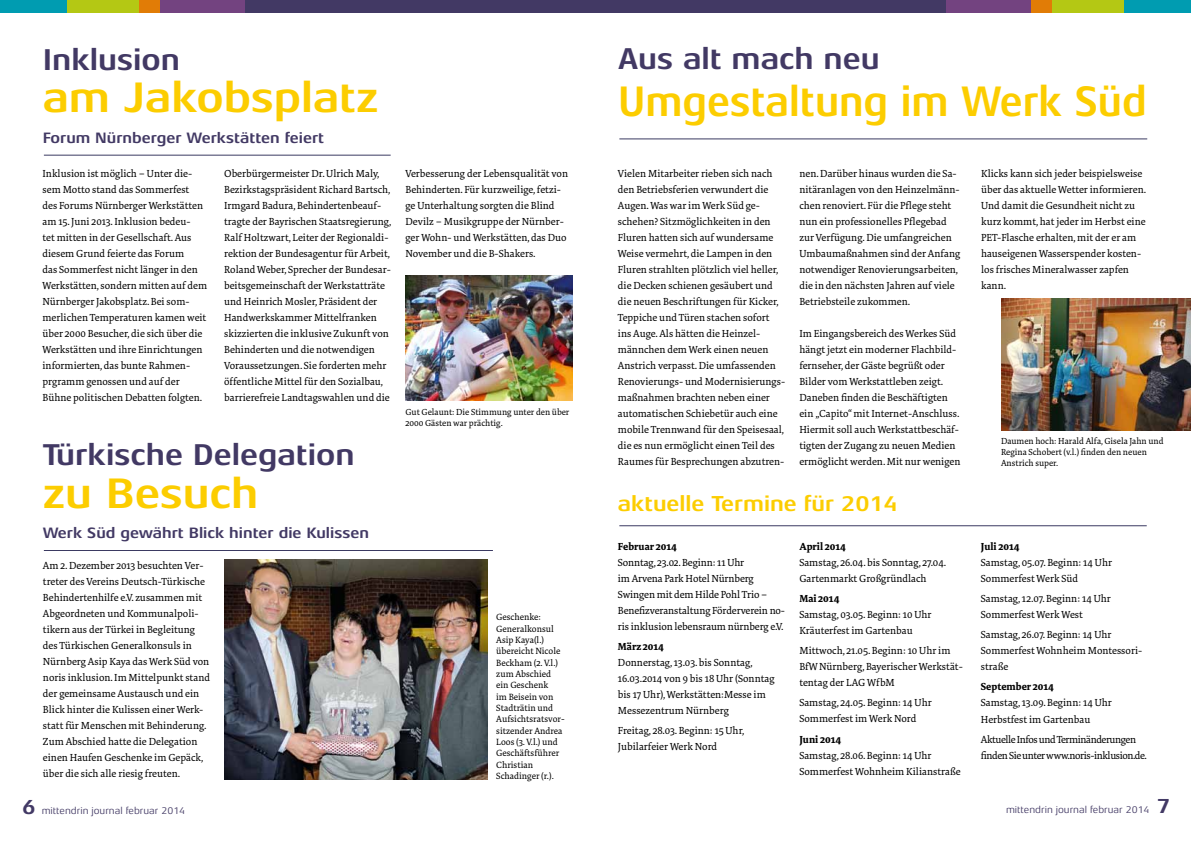
<style>
.page{position:relative;width:1191px;height:842px;background:#fff}
.page>*{position:absolute;margin:0;border:0;box-sizing:border-box;transform-origin:0 0}
.t1{font:700 43.3px "Aeonis LT Pro";color:#fccd00}
.t2{font:700 43.3px "Aeonis LT Pro";color:#fccd00;scale:.9 1}
.t3{font:700 30.6px "Aeonis LT Pro";color:#423964}
.t4{font:700 22px "Aeonis LT Pro";color:#fccd00}
.t5{font:700 15.3px "Aeonis LT Pro";color:#423964}
.t6{font:10.5px/16px "Tundra OT";color:#000}
.t7{font:10.5px/16px "Tundra OT";letter-spacing:-.04em;color:#000}
.t8{font:700 10.5px "Tundra OT";color:#000}
.t9{font:10px "Aeonis LT Pro";color:#423964}
.t10{font:9.3px/11.3px "Tundra OT";color:#000}
.t11{font:9px/11px "Tundra OT";color:#000}
.s1{font-weight:700;font-size:21px;color:#423965}
</style>
<div class="page">
<div style="left:160px;top:0;width:85px;height:13px;background:#734380"></div>
<div style="left:138px;top:0;width:22px;height:13px;background:#e17c06"></div>
<div style="left:66px;top:0;width:72px;height:13px;background:#b4c814"></div>
<div style="left:0;top:0;width:66px;height:13px;background:#009cb1"></div>
<div style="left:245px;top:0;width:350px;height:13px;background:#423964"></div>
<div style="left:946px;top:0;width:85px;height:13px;background:#734380"></div>
<div style="left:1031px;top:0;width:21px;height:13px;background:#e17c06"></div>
<div style="left:1052px;top:0;width:72px;height:13px;background:#b4c814"></div>
<div style="left:1124px;top:0;width:67px;height:13px;background:#009cb1"></div>
<div style="left:595px;top:0;width:351px;height:13px;background:#423964"></div>
<img style="left:405px;top:276px;width:168px;height:125px">
<hr style="left:44px;top:155px;width:347px;height:1px;background:#3b3a62">
<hr style="left:44px;top:550px;width:449px;height:1px;background:#3b3a62">
<img style="left:224px;top:560px;width:264px;height:220px">
<hr style="left:619px;top:139px;width:528px;height:1px;background:#3b3a62">
<img style="left:1001px;top:298px;width:190px;height:133px">
<hr style="left:619px;top:525px;width:527px;height:1px;background:#3b3a62">
<h2 class="t3" style="left:43px;top:43px;width:139px">Inklusion</h2>
<h1 class="t1" style="left:43px;top:74px;width:337px">am Jakobsplatz</h1>
<h3 class="t5" style="left:43px;top:129px;width:283px">Forum Nürnberger Werkstätten feiert</h3>
<p class="t6" style="left:43px;top:165px;width:166px">Inklusion ist möglich – Unter die&shy;sem Motto stand das Sommerfest<br>des Forums Nürnberger Werkstätten am 15. Juni 2013. Inklusion bedeu-<br>tet mitten in der Gesellschaft. Aus diesem Grund feierte das Forum<br>das Sommerfest nicht länger in den Werkstätten, sondern mitten auf dem Nürnberger Jakobsplatz. Bei som&shy;merlichen Temperaturen kamen weit über 2000 Besucher, die sich über die Werkstätten und ihre Einrichtungen informierten, das bunte Rahmen&shy;prgramm genossen und auf der Bühne politischen Debatten folgten.</p>
<p class="t6" style="left:224px;top:166px;width:169px">Oberbürgermeister Dr. Ulrich Maly, Bezirkstagspräsident Richard Bartsch, Irmgard Badura, Behindertenbeauf&shy;tragte der Bayrischen Staatsregierung, Ralf Holtzwart, Leiter der Regionaldi&shy;rektion der Bundesagentur für Arbeit, Roland Weber, Sprecher der Bundesar&shy;beitsgemeinschaft der Werkstatträte und Heinrich Mosler, Präsident der Handwerkskammer Mittelfranken skizzierten die inklusive Zukunft von Behinderten und die notwendigen Voraussetzungen. Sie forderten mehr öffentliche Mittel für den Sozialbau, barrierefreie Landtagswahlen und die</p>
<h2 class="t3" style="left:43px;top:438px;width:313px">Türkische Delegation</h2>
<h1 class="t1" style="left:43px;top:469px;width:217px">zu Besuch</h1>
<h3 class="t5" style="left:43px;top:525px;width:328px">Werk Süd gewährt Blick hinter die Kulissen</h3>
<p class="t6" style="left:43px;top:558px;width:169px">Am 2. Dezember 2013 besuchten Ver&shy;treter des Vereins Deutsch-Türkische Behindertenhilfe e.V. zusammen mit Abgeordneten und Kommunalpoli&shy;tikern aus der Türkei in Begleitung des Türkischen Generalkonsuls in Nürnberg Asip Kaya das Werk Süd von noris inklusion. Im Mittelpunkt stand der gemeinsame Austausch und ein Blick hinter die Kulissen einer Werk&shy;statt für Menschen mit Behinderung.<br>Zum Abschied hatte die Delegation einen Haufen Geschenke im Gepäck, über die sich alle riesig freuten.</p>
<h2 class="t3" style="left:618px;top:42px;width:263px">Aus alt mach neu</h2>
<h1 class="t2" style="left:618px;top:78px;width:588px">Umgestaltung im Werk Süd</h1>
<p class="t6" style="left:405px;top:166px;width:164px">Verbesserung der Lebensqualität von Behinderten. Für kurzweilige, fetzi&shy;ge Unterhaltung sorgten die Blind Devilz – Musikgruppe der Nürnber&shy;ger Wohn- und Werkstätten, das Duo November und die B-Shakers.</p>
<p class="t6" style="left:618px;top:165px;width:169px">Vielen Mitarbeiter rieben sich nach den Betriebsferien verwundert die Augen. Was war im Werk Süd ge&shy;schehen? Sitzmöglichkeiten in den Fluren hatten sich auf wundersame Weise vermehrt, die Lampen in den Fluren strahlten plötzlich viel heller, die Decken schienen gesäubert und die neuen Beschriftungen für Kicker, Teppiche und Türen stachen sofort ins Auge. Als hätten die Heinzel&shy;männchen dem Werk einen neuen Anstrich verpasst. Die umfassenden Renovierungs- und Modernisierungs&shy;maßnahmen brachten neben einer automatischen Schiebetür auch eine mobile Trennwand für den Speisesaal, die es nun ermöglicht einen Teil des Raumes für Besprechungen abzutren-</p>
<p class="t11" style="left:405px;top:407px;width:165px">Gut Gelaunt: Die Stimmung unter den über<br>2000 Gästen war prächtig.</p>
<p class="t6" style="left:799px;top:165px;width:162px">nen. Darüber hinaus wurden die Sa&shy;nitäranlagen von den Heinzelmänn&shy;chen renoviert. Für die Pflege steht nun ein professionelles Pflegebad zur Verfügung. Die umfangreichen Umbaumaßnahmen sind der Anfang notwendiger Renovierungsarbeiten, die in den nächsten Jahren auf viele Betriebsteile zukommen.</p>
<p class="t6" style="left:799px;top:325px;width:163px">Im Eingangsbereich des Werkes Süd hängt jetzt ein moderner Flachbild&shy;fernseher, der Gäste begrüßt oder Bilder vom Werkstattleben zeigt.<br>Daneben finden die Beschäftigten ein „Capito“ mit Internet-Anschluss.<br>Hiermit soll auch Werkstattbeschäf&shy;tigten der Zugang zu neuen Medien ermöglicht werden. Mit nur wenigen</p>
<p class="t10" style="left:496px;top:612px;width:70px">Geschenke:<br>Generalkonsul<br>Asip Kaya(l.) übereicht Nicole<br>Beckham (2. V.l.) zum Abschied ein Geschenk<br>im Beisein von<br>Stadträtin und<br>Aufsichtsratsvor&shy;sitzender Andrea<br>Loos (3. V.l.) und<br>Geschäftsführer<br>Christian<br>Schadinger (r.).</p>
<h3 class="t4" style="left:618px;top:492px;width:281px">aktuelle Termine für 2014</h3>
<p class="t8" style="left:618px;top:540px;width:61px">Februar 2014</p>
<p class="t6" style="left:618px;top:555px;width:169px">Sonntag, 23.02. Beginn: 11 Uhr<br>im Arvena Park Hotel Nürnberg Swingen mit dem Hilde Pohl Trio – Benefizveranstaltung Förderverein no&shy;ris inklusion lebensraum nürnberg e.V.</p>
<p class="t8" style="left:618px;top:640px;width:48px">März 2014</p>
<p class="t6" style="left:618px;top:655px;width:158px">Donnerstag, 13.03. bis Sonntag,<br>16.03.2014 von 9 bis 18 Uhr (Sonntag bis 17 Uhr), Werkstätten:Messe im<br>Messezentrum Nürnberg</p>
<p class="t6" style="left:618px;top:723px;width:128px">Freitag, 28.03. Beginn: 15 Uhr,<br>Jubilarfeier Werk Nord</p>
<p class="t8" style="left:799px;top:540px;width:48px">April 2014</p>
<p class="t6" style="left:799px;top:555px;width:148px">Samstag, 26.04. bis Sonntag, 27.04.<br>Gartenmarkt Großgründlach</p>
<p class="t8" style="left:799px;top:592px;width:42px">Mai 2014</p>
<p class="t6" style="left:799px;top:607px;width:134px">Samstag, 03.05. Beginn: 10 Uhr<br>Kräuterfest im Gartenbau</p>
<p class="t6" style="left:799px;top:643px;width:165px">Mittwoch, 21.05. Beginn: 10 Uhr im<br>BfW Nürnberg, Bayerischer Werkstät&shy;tentag der LAG WfbM</p>
<p class="t6" style="left:799px;top:695px;width:134px">Samstag, 24.05. Beginn: 14 Uhr<br>Sommerfest im Werk Nord</p>
<p class="t8" style="left:799px;top:733px;width:43px">Juni 2014</p>
<p class="t6" style="left:799px;top:748px;width:163px">Samstag, 28.06. Beginn: 14 Uhr<br>Sommerfest Wohnheim Kilianstraße</p>
<p class="t6" style="left:981px;top:166px;width:167px">Klicks kann sich jeder beispielsweise über das aktuelle Wetter informieren.<br>Und damit die Gesundheit nicht zu kurz kommt, hat jeder im Herbst eine<br>PET-Flasche erhalten, mit der er am hauseigenen Wasserspender kosten&shy;los frisches Mineralwasser zapfen kann.</p>
<p class="t11" style="left:1001px;top:436px;width:164px">Daumen hoch: Harald Alfa, Gisela Jahn und<br>Regina Schobert (v.l.) finden den neuen<br>Anstrich super.</p>
<p class="t8" style="left:980px;top:540px;width:40px">Juli 2014</p>
<p class="t6" style="left:980px;top:555px;width:133px">Samstag, 05.07. Beginn: 14 Uhr<br>Sommerfest Werk Süd</p>
<p class="t6" style="left:980px;top:591px;width:131px">Samstag, 12.07. Beginn: 14 Uhr<br>Sommerfest Werk West</p>
<p class="t6" style="left:980px;top:627px;width:163px">Samstag, 26.07. Beginn: 14 Uhr<br>Sommerfest Wohnheim Montessori&shy;straße</p>
<p class="t8" style="left:980px;top:681px;width:75px">September 2014</p>
<p class="t6" style="left:980px;top:695px;width:133px">Samstag, 13.09. Beginn: 14 Uhr<br>Herbstfest im Gartenbau</p>
<p class="t7" style="left:980px;top:732px;width:167px">Aktuelle Infos und Terminänderungen finden Sie unter www.noris-inklusion.de.</p>
<p class="t9" style="left:22px;top:805px;width:164px"><span class="s1">6</span> mittendrin journal februar 2014</p>
<p class="t9" style="left:1006px;top:805px;width:166px">mittendrin journal februar 2014 <span class="s1">7</span></p>
</div>
